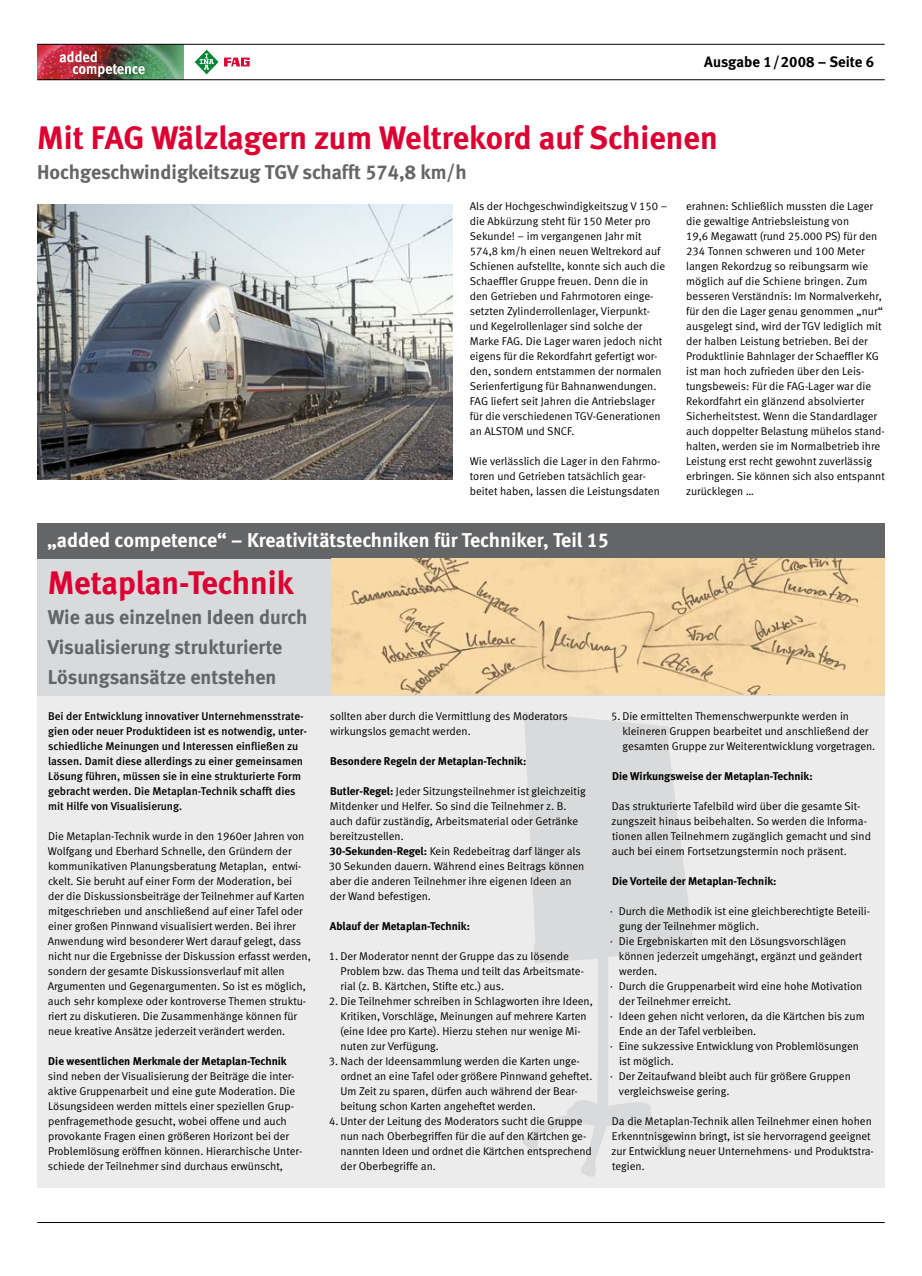
<style>
.page{position:relative;width:922px;height:1276px;background:#fff}
.page>*{position:absolute;margin:0;border:0;box-sizing:border-box;transform-origin:0 0}
.t1{font:32.5px "Meta Bold LF";color:#db0031}
.t2{font:20px/30px "Meta Bold LF";color:#646567}
.t3{font:20px "Meta Bold LF";color:#fff}
.t4{font:15px "Meta Bold LF";color:#000}
.t5{font:11.25px/15px "Meta Normal LF";color:#000}
.t6{font:500 11.25px/15px "Meta";color:#000}
.t7{font:11.25px "Meta Bold LF";color:#000}
.s1{font-family:"Meta Bold LF"}
</style>
<div class="page">
<svg style="left:224px;top:58px;width:25px;height:8px"></svg>
<svg style="left:195px;top:50px;width:23px;height:24px"></svg>
<img style="left:37px;top:45px;width:146px;height:34px">
<img style="left:60px;top:51px;width:85px;height:26px">
<hr style="left:37px;top:44px;width:847px;height:1px;background:#000">
<hr style="left:37px;top:79px;width:847px;height:1px;background:#000">
<hr style="left:37px;top:1222px;width:847px;height:1px;background:#000">
<div style="left:37px;top:559px;width:847px;height:628px;background:#ececed"></div>
<div style="left:37px;top:558px;width:847px;height:137px;background:#d9dadb"></div>
<div style="left:37px;top:523px;width:847px;height:35px;background:#646567"></div>
<img style="left:37px;top:205px;width:415px;height:275px">
<svg style="left:523px;top:712px;width:172px;height:465px;fill:#d9dadb"></svg>
<img style="left:331px;top:558px;width:553px;height:136px">
<h3 class="t4" style="left:704px;top:53px;width:159px">Ausgabe 1/2008 – Seite</h3>
<h1 class="t1" style="left:37px;top:119px;width:681px">Mit FAG Wälzlagern zum Weltrekord auf Schienen</h1>
<h2 class="t2" style="left:37px;top:157px;width:431px">Hochgeschwindigkeitszug TGV schafft 574,8 km/h</h2>
<p class="t5" style="left:469px;top:198px;width:199px">Als der Hochgeschwindigkeitszug V 150 – die Abkürzung steht für 150 Meter pro Sekunde! – im vergangenen Jahr mit 574,8 km/h einen neuen Weltrekord auf Schienen aufstellte, konnte sich auch die Schaeffler Gruppe freuen. Denn die in den Getrieben und Fahrmotoren einge&shy;setzten Zylinderrollenlager, Vierpunkt&shy;und Kegelrollenlager sind solche der Marke FAG. Die Lager waren jedoch nicht eigens für die Rekordfahrt gefertigt wor&shy;den, sondern entstammen der normalen Serienfertigung für Bahnanwendungen.<br>FAG liefert seit Jahren die Antriebslager für die verschiedenen TGV-Generationen an ALSTOM und SNCF.</p>
<p class="t5" style="left:469px;top:453px;width:192px">Wie verlässlich die Lager in den Fahrmo&shy;toren und Getrieben tatsächlich gear&shy;beitet haben, lassen die Leistungsdaten</p>
<p class="t5" style="left:686px;top:198px;width:200px">erahnen: Schließlich mussten die Lager die gewaltige Antriebsleistung von<br>19,6 Megawatt (rund 25.000 PS) für den 234 Tonnen schweren und 100 Meter langen Rekordzug so reibungsarm wie möglich auf die Schiene bringen. Zum besseren Verständnis: Im Normalverkehr, für den die Lager genau genommen „nur“ ausgelegt sind, wird der TGV lediglich mit der halben Leistung betrieben. Bei der Produktlinie Bahnlager der Schaeffler KG ist man hoch zufrieden über den Leis&shy;tungsbeweis: Für die FAG-Lager war die Rekordfahrt ein glänzend absolvierter Sicherheitstest. Wenn die Standardlager auch doppelter Belastung mühelos stand&shy;halten, werden sie im Normalbetrieb ihre Leistung erst recht gewohnt zuverlässig erbringen. Sie können sich also entspannt zurücklegen …</p>
<h2 class="t3" style="left:47px;top:528px;width:563px">„added competence“ – Kreativitätstechniken für Techniker, Teil 15</h2>
<h1 class="t1" style="left:48px;top:563px;width:247px">Metaplan-Technik</h1>
<h2 class="t2" style="left:48px;top:602px;width:261px">Wie aus einzelnen Ideen durch<br>Visualisierung strukturierte<br>Lösungsansätze entstehen</h2>
<p class="t6" style="left:48px;top:709px;width:260px">Bei der Entwicklung innovativer Unternehmensstrate&shy;gien oder neuer Produktideen ist es notwendig, unter&shy;schiedliche Meinungen und Interessen einfließen zu lassen. Damit diese allerdings zu einer gemeinsamen Lösung führen, müssen sie in eine strukturierte Form gebracht werden. Die Metaplan-Technik schafft dies mit Hilfe von Visualisierung.</p>
<p class="t5" style="left:48px;top:828px;width:264px">Die Metaplan-Technik wurde in den 1960er Jahren von Wolfgang und Eberhard Schnelle, den Gründern der kommunikativen Planungsberatung Metaplan, entwi&shy;ckelt. Sie beruht auf einer Form der Moderation, bei<br>der die Diskussionsbeiträge der Teilnehmer auf Karten mitgeschrieben und anschließend auf einer Tafel oder einer großen Pinnwand visualisiert werden. Bei ihrer Anwendung wird besonderer Wert darauf gelegt, dass nicht nur die Ergebnisse der Diskussion erfasst werden, sondern der gesamte Diskussionsverlauf mit allen Argumenten und Gegenargumenten. So ist es möglich, auch sehr komplexe oder kontroverse Themen struktu&shy;riert zu diskutieren. Die Zusammenhänge können für neue kreative Ansätze jederzeit verändert werden.</p>
<p class="t7" style="left:48px;top:1054px;width:240px">Die wesentlichen Merkmale der Metaplan-Technik</p>
<p class="t5" style="left:48px;top:1068px;width:256px">sind neben der Visualisierung der Beiträge die inter&shy;aktive Gruppenarbeit und eine gute Moderation. Die Lösungsideen werden mittels einer speziellen Grup&shy;penfragemethode gesucht, wobei offene und auch provokante Fragen einen größeren Horizont bei der Problemlösung eröffnen können. Hierarchische Unter&shy;schiede der Teilnehmer sind durchaus erwünscht,</p>
<p class="t5" style="left:330px;top:708px;width:239px">sollten aber durch die Vermittlung des Moderators wirkungslos gemacht werden.</p>
<p class="t7" style="left:330px;top:754px;width:197px">Besondere Regeln der Metaplan-Technik:</p>
<p class="t5" style="left:329px;top:783px;width:258px"><span class="s1">Butler-Regel:</span> Jeder Sitzungsteilnehmer ist gleichzeitig Mitdenker und Helfer. So sind die Teilnehmer z. B. auch dafür zuständig, Arbeitsmaterial oder Getränke bereitzustellen.<br><span class="s1">30-Sekunden-Regel:</span> Kein Redebeitrag darf länger als 30 Sekunden dauern. Während eines Beitrags können aber die anderen Teilnehmer ihre eigenen Ideen an der Wand befestigen.</p>
<p class="t7" style="left:330px;top:919px;width:142px">Ablauf der Metaplan-Technik:</p>
<p class="t5" style="left:340px;top:948px;width:245px;text-indent:-12px">1. Der Moderator nennt der Gruppe das zu lösende<br>Problem bzw. das Thema und teilt das Arbeitsmate&shy;rial (z. B. Kärtchen, Stifte etc.) aus.</p>
<p class="t5" style="left:340px;top:993px;width:254px;text-indent:-11px">2. Die Teilnehmer schreiben in Schlagworten ihre Ideen, Kritiken, Vorschläge, Meinungen auf mehrere Karten (eine Idee pro Karte). Hierzu stehen nur wenige Mi&shy;nuten zur Verfügung.</p>
<p class="t5" style="left:329px;top:1053px;width:252px">3. Nach der Ideensammlung werden die Karten unge-</p>
<p class="t5" style="left:340px;top:1068px;width:253px">ordnet an eine Tafel oder größere Pinnwand geheftet.</p>
<p class="t5" style="left:340px;top:1083px;width:239px">Um Zeit zu sparen, dürfen auch während der Bear-</p>
<p class="t5" style="left:340px;top:1098px;width:197px">beitung schon Karten angeheftet werden.</p>
<p class="t5" style="left:329px;top:1113px;width:255px">4.Unter der Leitung des Moderators sucht die Gruppe</p>
<p class="t5" style="left:340px;top:1128px;width:247px">nun nach Oberbegriffen für die auf den Kärtchen ge-</p>
<p class="t5" style="left:340px;top:1143px;width:253px">nannten Ideen und ordnet die Kärtchen entsprechend</p>
<p class="t5" style="left:340px;top:1158px;width:97px">der Oberbegriffe an.</p>
<p class="t5" style="left:622px;top:708px;width:254px;text-indent:-11px">5. Die ermittelten Themenschwerpunkte werden in kleineren Gruppen bearbeitet und anschließend der gesamten Gruppe zur Weiterentwicklung vorgetragen.</p>
<p class="t7" style="left:612px;top:769px;width:202px">Die Wirkungsweise der Metaplan-Technik:</p>
<p class="t5" style="left:611px;top:798px;width:261px">Das strukturierte Tafelbild wird über die gesamte Sit&shy;zungszeit hinaus beibehalten. So werden die Informa&shy;tionen allen Teilnehmern zugänglich gemacht und sind auch bei einem Fortsetzungstermin noch präsent.</p>
<p class="t7" style="left:612px;top:874px;width:166px">Die Vorteile der Metaplan-Technik:</p>
<p class="t5" style="left:609px;top:903px;width:262px">· Durch die Methodik ist eine gleichberechtigte Beteili-</p>
<p class="t5" style="left:619px;top:918px;width:141px">gung der Teilnehmer möglich.</p>
<p class="t5" style="left:609px;top:933px;width:238px">· Die Ergebniskarten mit den Lösungsvorschlägen</p>
<p class="t5" style="left:618px;top:948px;width:245px">können jederzeit umgehängt, ergänzt und geändert</p>
<p class="t5" style="left:619px;top:963px;width:40px">werden.</p>
<p class="t5" style="left:609px;top:978px;width:254px">· Durch die Gruppenarbeit wird eine hohe Motivation</p>
<p class="t5" style="left:619px;top:993px;width:114px">der Teilnehmer erreicht.</p>
<p class="t5" style="left:609px;top:1008px;width:256px">· Ideen gehen nicht verloren, da die Kärtchen bis zum</p>
<p class="t5" style="left:619px;top:1023px;width:139px">Ende an der Tafel verbleiben.</p>
<p class="t5" style="left:609px;top:1038px;width:251px">· Eine sukzessive Entwicklung von Problemlösungen</p>
<p class="t5" style="left:619px;top:1053px;width:56px">ist möglich.</p>
<p class="t5" style="left:609px;top:1068px;width:242px">· Der Zeitaufwand bleibt auch für größere Gruppen</p>
<p class="t5" style="left:618px;top:1083px;width:112px">vergleichsweise gering.</p>
<p class="t5" style="left:611px;top:1113px;width:264px">Da die Metaplan-Technik allen Teilnehmer einen hohen Erkenntnisgewinn bringt, ist sie hervorragend geeignet zur Entwicklung neuer Unternehmens- und Produktstra&shy;tegien.</p>
</div>
